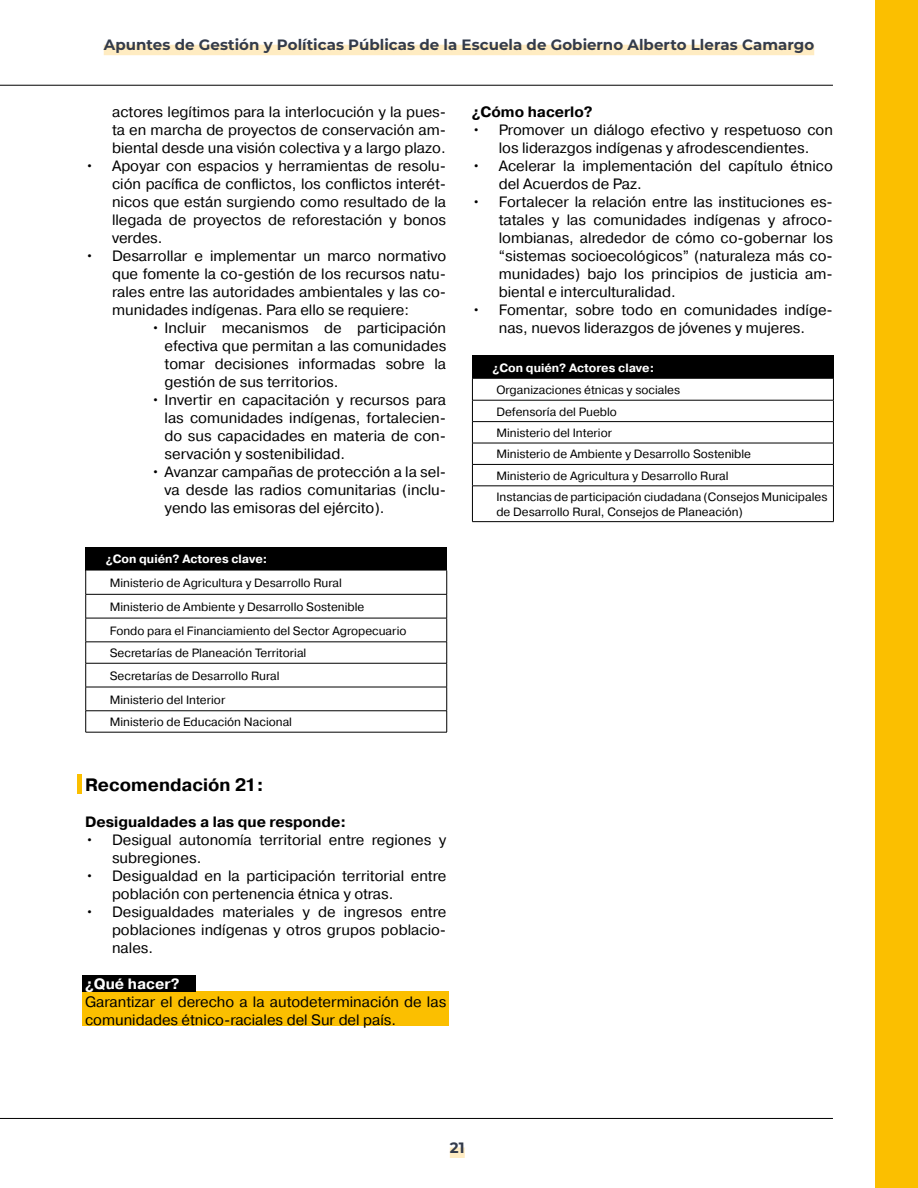
<style>
.page{position:relative;width:918px;height:1188px;background:#fff}
.page>*{position:absolute;margin:0;border:0;box-sizing:border-box;transform-origin:0 0}
.t1{font:700 18px "Pragmatica";color:#000}
.t2{font:15px/18px "Pragmatica";color:#000;text-align:justify}
.t3{font:700 15px "Montserrat";letter-spacing:.005em;color:#333b4b}
.t4{font:700 15px "Pragmatica";color:#000}
.t5{font:700 15px "Pragmatica";color:#fff}
.t6{font:12px/21.5px "Pragmatica";color:#000}
.t7{font:700 12px "Pragmatica";color:#fff}
</style>
<div class="page">
<hr style="left:0;top:1118px;width:833px;height:1px;background:#000">
<hr style="left:0;top:85px;width:833px;height:1px;background:#000">
<div style="left:875px;top:0;width:43px;height:1188px;background:#fbbf00"></div>
<div style="left:450px;top:1147px;width:15px;height:11px;background:#ffecc2"></div>
<div style="left:104px;top:45px;width:710px;height:10px;background:#ffecc2"></div>
<div style="left:82px;top:992px;width:366px;height:34px;background:#fbbf00"></div>
<div style="left:82px;top:976px;width:114px;height:16px;background:#000"></div>
<div style="left:86px;top:547px;width:361px;height:24px;background:#000"></div>
<svg style="left:86px;top:571px;width:360px;height:161px"></svg>
<hr style="left:86px;top:594px;width:361px;height:1px;background:#000">
<hr style="left:86px;top:618px;width:361px;height:1px;background:#000">
<hr style="left:86px;top:642px;width:361px;height:1px;background:#000">
<hr style="left:86px;top:663px;width:361px;height:1px;background:#000">
<hr style="left:86px;top:687px;width:361px;height:1px;background:#000">
<hr style="left:86px;top:711px;width:361px;height:1px;background:#000">
<svg style="left:85px;top:571px;width:1px;height:161px"></svg>
<svg style="left:446px;top:571px;width:1px;height:161px"></svg>
<hr style="left:86px;top:732px;width:361px;height:1px;background:#000">
<div style="left:472px;top:355px;width:361px;height:24px;background:#000"></div>
<svg style="left:473px;top:379px;width:360px;height:142px"></svg>
<hr style="left:472px;top:400px;width:362px;height:1px;background:#000">
<hr style="left:472px;top:421px;width:362px;height:1px;background:#000">
<hr style="left:472px;top:443px;width:362px;height:1px;background:#000">
<hr style="left:472px;top:464px;width:362px;height:1px;background:#000">
<svg style="left:472px;top:379px;width:1px;height:107px"></svg>
<svg style="left:833px;top:379px;width:1px;height:107px"></svg>
<hr style="left:472px;top:486px;width:362px;height:1px;background:#000">
<hr style="left:472px;top:486px;width:1px;height:35px;background:#000">
<hr style="left:833px;top:486px;width:1px;height:35px;background:#000">
<hr style="left:472px;top:521px;width:362px;height:1px;background:#000">
<div style="left:77px;top:774px;width:5px;height:20px;background:#fbbf00"></div>
<p class="t3" style="left:104px;top:34px;width:712px">Apuntes de Gestión y Políticas Públicas de la Escuela de Gobierno Alberto Lleras Camargo</p>
<p class="t2" style="left:112px;top:103px;width:336px">actores legítimos para la interlocución y la pues&shy;ta en marcha de proyectos de conservación am&shy;biental desde una visión colectiva y a largo plazo.</p>
<p class="t2" style="left:112px;top:157px;width:336px;text-indent:-27px">• Apoyar con espacios y herramientas de resolu&shy;ción pacífica de conflictos, los conflictos interét&shy;nicos que están surgiendo como resultado de la llegada de proyectos de reforestación y bonos verdes.</p>
<p class="t2" style="left:112px;top:247px;width:336px;text-indent:-27px">• Desarrollar e implementar un marco normativo que fomente la co-gestión de los recursos natu&shy;rales entre las autoridades ambientales y las co&shy;munidades indígenas. Para ello se requiere:</p>
<p class="t2" style="left:165px;top:319px;width:283px;text-indent:-14px">• Incluir mecanismos de participación efectiva que permitan a las comunidades tomar decisiones informadas sobre la gestión de sus territorios.</p>
<p class="t2" style="left:165px;top:391px;width:283px;text-indent:-14px">• Invertir en capacitación y recursos para las comunidades indígenas, fortalecien&shy;do sus capacidades en materia de con&shy;servación y sostenibilidad.</p>
<p class="t2" style="left:165px;top:463px;width:283px;text-indent:-14px">• Avanzar campañas de protección a la sel&shy;va desde las radios comunitarias (inclu&shy;yendo las emisoras del ejército).</p>
<p class="t7" style="left:106px;top:551px;width:163px">¿Con quién? Actores clave:</p>
<p class="t6" style="left:110px;top:571px;width:298px;line-height:23.7px">Ministerio de Agricultura y Desarrollo Rural<br>Ministerio de Ambiente y Desarrollo Sostenible<br>Fondo para el Financiamiento del Sector Agropecuario</p>
<p class="t6" style="left:110px;top:642px;width:198px;line-height:22.6px">Secretarías de Planeación Territorial<br>Secretarías de Desarrollo Rural</p>
<p class="t6" style="left:110px;top:688px;width:184px;line-height:22.6px">Ministerio del Interior<br>Ministerio de Educación Nacional</p>
<p class="t1" style="left:85px;top:773px;width:180px">Recomendación 21:</p>
<p class="t4" style="left:85px;top:812px;width:263px">Desigualdades a las que responde:</p>
<p class="t2" style="left:112px;top:831px;width:336px;text-indent:-27px">• Desigual autonomía territorial entre regiones y subregiones.</p>
<p class="t2" style="left:112px;top:867px;width:336px;text-indent:-27px">• Desigualdad en la participación territorial entre población con pertenencia étnica y otras.</p>
<p class="t2" style="left:112px;top:903px;width:336px;text-indent:-27px">• Desigualdades materiales y de ingresos entre poblaciones indígenas y otros grupos poblacio&shy;nales.</p>
<p class="t5" style="left:85px;top:974px;width:96px">¿Qué hacer?</p>
<p class="t2" style="left:85px;top:993px;width:363px">Garantizar el derecho a la autodeterminación de las comunidades étnico-raciales del Sur del país.</p>
<p class="t4" style="left:472px;top:102px;width:122px">¿Cómo hacerlo?</p>
<p class="t2" style="left:472px;top:121px;width:363px;text-align:center">• Promover un diálogo efectivo y respetuoso con los liderazgos indígenas y afrodescendientes.</p>
<p class="t2" style="left:499px;top:157px;width:336px;text-indent:-27px">• Acelerar la implementación del capítulo étnico del Acuerdos de Paz.</p>
<p class="t2" style="left:499px;top:193px;width:336px;text-indent:-27px">• Fortalecer la relación entre las instituciones es&shy;tatales y las comunidades indígenas y afroco&shy;lombianas, alrededor de cómo co-gobernar los “sistemas socioecológicos” (naturaleza más co&shy;munidades) bajo los principios de justicia am&shy;biental e interculturalidad.</p>
<p class="t2" style="left:472px;top:301px;width:363px;text-align:center">• Fomentar, sobre todo en comunidades indíge&shy;nas, nuevos liderazgos de jóvenes y mujeres.</p>
<p class="t7" style="left:492px;top:360px;width:163px">¿Con quién? Actores clave:</p>
<p class="t6" style="left:496px;top:380px;width:333px">Organizaciones étnicas y sociales<br>Defensoría del Pueblo<br>Ministerio del Interior<br>Ministerio de Ambiente y Desarrollo Sostenible<br>Ministerio de Agricultura y Desarrollo Rural<br>Instancias de participación ciudadana (Consejos Municipales</p>
<p class="t6" style="left:496px;top:501px;width:248px">de Desarrollo Rural, Consejos de Planeación)</p>
<p class="t3" style="left:450px;top:1137px;width:16px">21</p>
</div>
